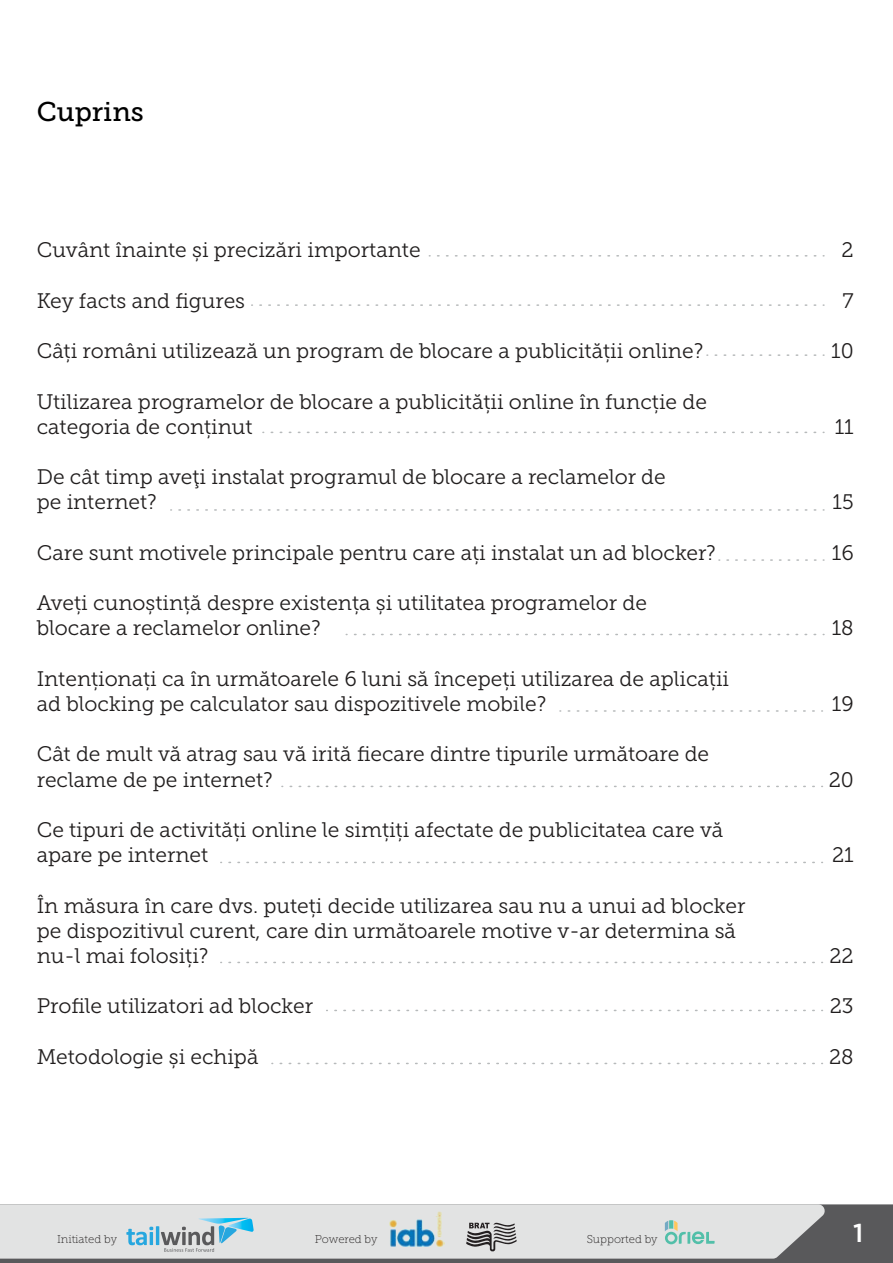
<style>
.page{position:relative;width:893px;height:1263px;background:#fff}
.page>*{position:absolute;margin:0;border:0;box-sizing:border-box;transform-origin:0 0}
.t1{font:27px "Museo Slab 500";color:#000}
.t2{font:500 25.95px "Gotham";color:#fff}
.t3{font:21px/25.2px "Museo Slab 300";color:#211e1e}
.t4{font:11.4px "Museo Slab 100";color:#211e1e}
</style>
<div class="page">
<svg style="left:0;top:1204px;width:893px;height:59px;background:#616163"></svg>
<svg style="left:0;top:1204px;width:827px;height:54px;background:#d4d9d9"></svg>
<img style="left:386px;top:1206px;width:58px;height:44px">
<svg style="left:260px;top:304px;width:564px;height:2px"></svg>
<svg style="left:438px;top:255px;width:386px;height:2px"></svg>
<svg style="left:715px;top:354px;width:109px;height:2px"></svg>
<svg style="left:271px;top:432px;width:553px;height:1px"></svg>
<svg style="left:179px;top:509px;width:645px;height:2px"></svg>
<svg style="left:727px;top:559px;width:97px;height:2px"></svg>
<svg style="left:354px;top:634px;width:470px;height:1px"></svg>
<svg style="left:568px;top:710px;width:255px;height:2px"></svg>
<svg style="left:290px;top:786px;width:533px;height:1px"></svg>
<svg style="left:229px;top:862px;width:594px;height:1px"></svg>
<svg style="left:229px;top:962px;width:594px;height:1px"></svg>
<svg style="left:335px;top:1010px;width:488px;height:1px"></svg>
<svg style="left:280px;top:1063px;width:543px;height:1px"></svg>
<p class="t1" style="left:37px;top:96px;width:109px">Cuprins</p>
<p class="t3" style="left:37px;top:238px;width:385px">Cuvânt înainte și precizări importante</p>
<p class="t3" style="left:37px;top:288px;width:210px">Key facts and figures</p>
<p class="t3" style="left:37px;top:338px;width:668px">Câți români utilizează un program de blocare a publicității online?</p>
<p class="t3" style="left:37px;top:389px;width:672px">Utilizarea programelor de blocare a publicității online în funcție de categoria de conținut</p>
<p class="t3" style="left:37px;top:464px;width:630px">De cât timp aveţi instalat programul de blocare a reclamelor de pe internet?</p>
<p class="t3" style="left:37px;top:540px;width:680px">Care sunt motivele principale pentru care ați instalat un ad blocker?</p>
<p class="t3" style="left:37px;top:590px;width:612px">Aveți cunoștință despre existența și utilitatea programelor de blocare a reclamelor online?</p>
<p class="t3" style="left:37px;top:666px;width:694px">Intenționați ca în următoarele 6 luni să începeți utilizarea de aplicații ad blocking pe calculator sau dispozitivele mobile?</p>
<p class="t3" style="left:37px;top:742px;width:674px">Cât de mult vă atrag sau vă irită fiecare dintre tipurile următoare de reclame de pe internet?</p>
<p class="t3" style="left:37px;top:817px;width:688px">Ce tipuri de activități online le simțiți afectate de publicitatea care vă apare pe internet</p>
<p class="t3" style="left:37px;top:893px;width:710px">În măsura în care dvs. puteți decide utilizarea sau nu a unui ad blocker pe dispozitivul curent, care din următoarele motive v-ar determina să nu-l mai folosiți?</p>
<p class="t3" style="left:37px;top:994px;width:278px">Profile utilizatori ad blocker</p>
<p class="t3" style="left:37px;top:1044px;width:223px">Metodologie și echipă</p>
<p class="t3" style="left:842px;top:238px;width:14px">2</p>
<p class="t3" style="left:842px;top:288px;width:13px">7</p>
<p class="t3" style="left:831px;top:338px;width:24px">10</p>
<p class="t3" style="left:835px;top:414px;width:21px">11</p>
<p class="t3" style="left:832px;top:490px;width:23px">15</p>
<p class="t3" style="left:832px;top:540px;width:23px">16</p>
<p class="t3" style="left:832px;top:616px;width:24px">18</p>
<p class="t3" style="left:832px;top:691px;width:23px">19</p>
<p class="t3" style="left:829px;top:767px;width:27px">20</p>
<p class="t3" style="left:832px;top:842px;width:23px">21</p>
<p class="t3" style="left:829px;top:943px;width:26px">22</p>
<p class="t3" style="left:830px;top:994px;width:25px">23</p>
<p class="t3" style="left:829px;top:1044px;width:26px">28</p>
<p class="t4" style="left:57px;top:1233px;width:62px">Initiated by</p>
<p class="t4" style="left:315px;top:1233px;width:64px">Powered by</p>
<p class="t4" style="left:587px;top:1233px;width:72px">Supported by</p>
<p class="t2" style="left:853px;top:1218px;width:12px">1</p>
</div>
